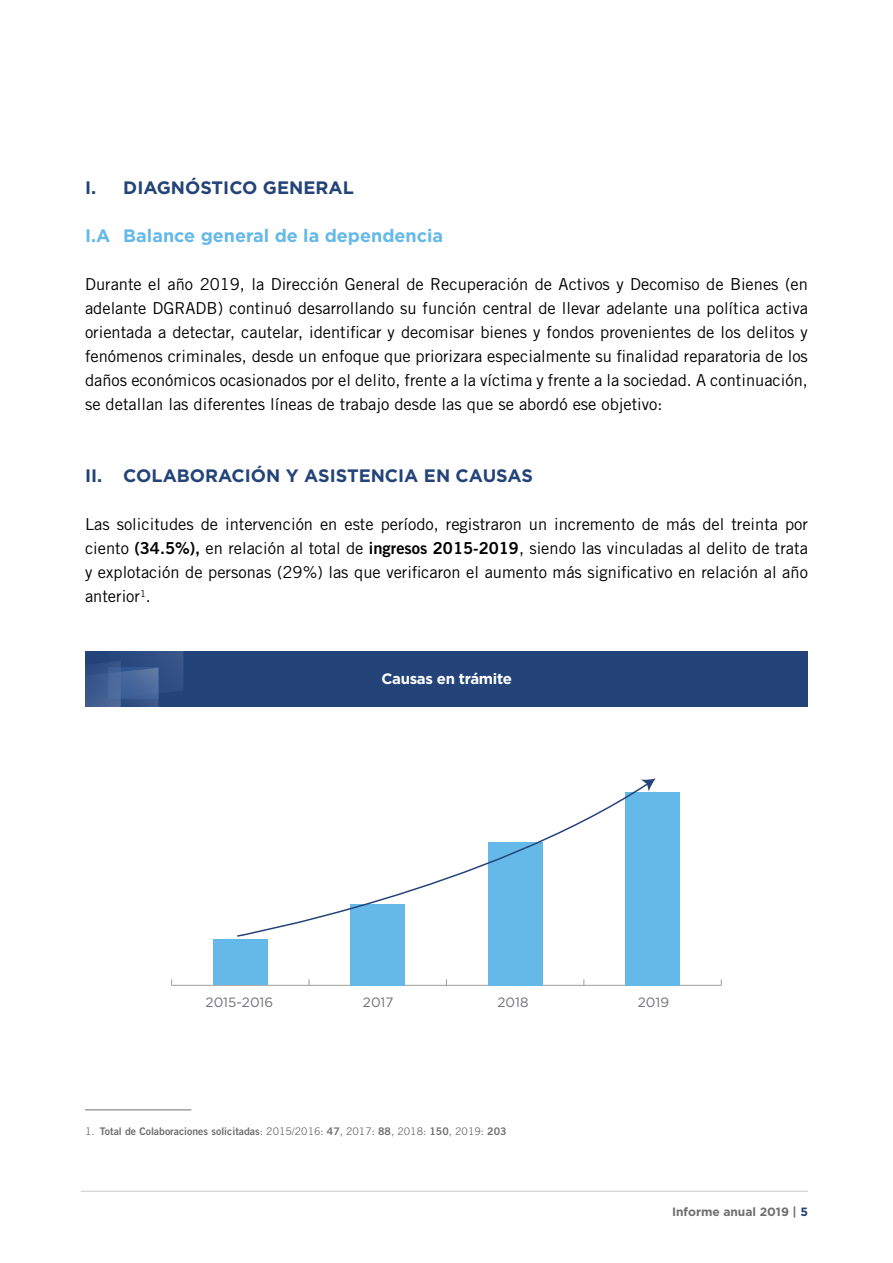
<style>
.page{position:relative;width:893px;height:1263px;background:#fff}
.page>*{position:absolute;margin:0;border:0;box-sizing:border-box;transform-origin:0 0}
.t1{font:700 18px "Gotham";color:#234379}
.t2{font:700 18px "Gotham";color:#65b9e8}
.t3{font:16.5px/24px "Trade Gothic LT Std";color:#000;text-align:justify}
.t4{font:700 15px "Gotham";letter-spacing:-.02em;color:#fff}
.t5{font:13.5px "Gotham";color:#717176}
.t6{font:700 12px "Gotham";color:#706f6f}
.t7{font:10.5px "Trade Gothic LT Std Bd 2";color:#706f6f}
.s1{font-family:"Trade Gothic LT Std Bd 2"}
.s2{font-family:"Trade Gothic LT Std"}
.s3{color:#234379}
</style>
<div class="page">
<hr style="left:81px;top:1191px;width:727px;height:1px;background:#c8c8c8">
<div style="left:85px;top:651px;width:723px;height:55px;background:#234379"></div>
<svg style="left:85px;top:651px;width:98px;height:56px"></svg>
<hr style="left:172px;top:985px;width:549px;height:1px;background:#9d9d9c">
<div style="left:213px;top:939px;width:55px;height:46px;background:#64b9e8"></div>
<div style="left:350px;top:904px;width:55px;height:81px;background:#64b9e8"></div>
<div style="left:488px;top:842px;width:55px;height:143px;background:#64b9e8"></div>
<div style="left:625px;top:792px;width:55px;height:193px;background:#64b9e8"></div>
<svg style="left:237px;top:787px;width:412px;height:150px"></svg>
<svg style="left:641px;top:778px;width:15px;height:13px"></svg>
<hr style="left:85px;top:1110px;width:106px;height:1px;background:#706f6f">
<p class="t1" style="left:85px;top:176px;width:270px">I. DIAGNÓSTICO GENERAL</p>
<p class="t2" style="left:85px;top:224px;width:360px">I.A Balance general de la dependencia</p>
<p class="t3" style="left:85px;top:272px;width:724px">Durante el año 2019, la Dirección General de Recuperación de Activos y Decomiso de Bienes (en adelante DGRADB) continuó desarrollando su función central de llevar adelante una política activa orientada a detectar, cautelar, identificar y decomisar bienes y fondos provenientes de los delitos y fenómenos criminales, desde un enfoque que priorizara especialmente su finalidad reparatoria de los daños económicos ocasionados por el delito, frente a la víctima y frente a la sociedad. A continuación, se detallan las diferentes líneas de trabajo desde las que se abordó ese objetivo:</p>
<p class="t1" style="left:85px;top:464px;width:450px">II. COLABORACIÓN Y ASISTENCIA EN CAUSAS</p>
<p class="t3" style="left:85px;top:512px;width:724px">Las solicitudes de intervención en este período, registraron un incremento de más del treinta por ciento <span class="s1">(34.5%),</span> en relación al total de <span class="s1">ingresos 2015-2019</span>, siendo las vinculadas al delito de trata y explotación de personas (29%) las que verificaron el aumento más significativo en relación al año anterior<sup>1</sup>.</p>
<p class="t4" style="left:381px;top:669px;width:132px">Causas en trámite</p>
<p class="t5" style="left:206px;top:993px;width:69px">2015-2016</p>
<p class="t5" style="left:363px;top:993px;width:32px">2017</p>
<p class="t5" style="left:497px;top:993px;width:33px">2018</p>
<p class="t5" style="left:638px;top:993px;width:33px">2019</p>
<p class="t7" style="left:85px;top:1125px;width:423px"><span class="s2">1.</span> Total de Colaboraciones solicitadas<span class="s2">: 2015/2016:</span> 47<span class="s2">, 2017:</span> 88<span class="s2">, 2018:</span> 150<span class="s2">, 2019:</span> 203</p>
<p class="t6" style="left:672px;top:1203px;width:137px">Informe anual 2019 | <span class="s3">5</span></p>
</div>
